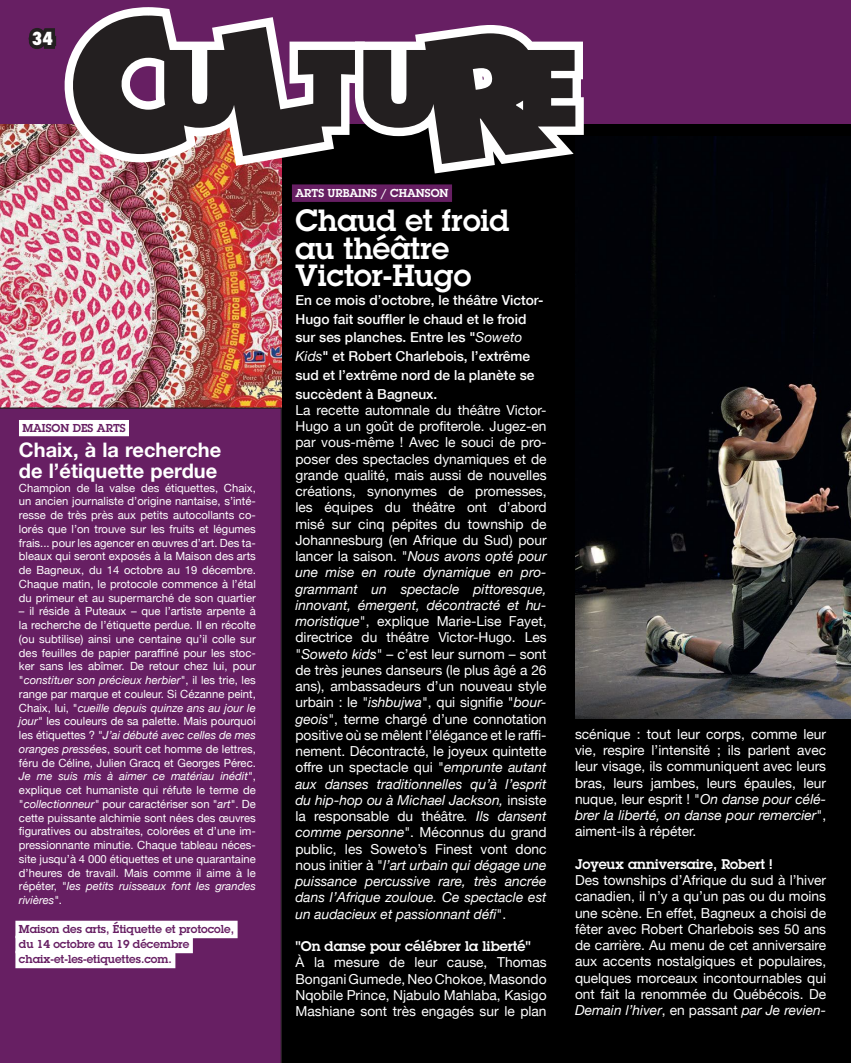
<style>
.page{position:relative;width:851px;height:1063px;background:#fff}
.page>*{position:absolute;margin:0;border:0;box-sizing:border-box;transform-origin:0 0}
.t1{font:600 30px/27.5px "Lubalin Graph";color:#fff}
.t2{font:700 20px/21.2px "Helvetica Neue";color:#fff}
.t3{font:800 condensed 17.5px "Futura";color:#fff}
.t4{font:13.75px/16.2px "Helvetica Neue";color:#fff;text-align:justify}
.t5{font:500 13.75px/18.8px "Helvetica Neue";color:#fff}
.t6{font:600 13.75px "Lubalin Graph";color:#fff}
.t7{font:11.25px/13.8px "Helvetica Neue";color:#fff;text-align:justify}
.t8{font:600 11.25px/15px "Lubalin Graph";color:#671f63}
.t9{font:600 11.25px "Lubalin Graph";color:#fff}
.s1{font-style:italic}
.s2{font-weight:400;font-style:italic}
</style>
<div class="page">
<div style="left:0;top:0;width:850px;height:1063px;background:#000"></div>
<div style="left:0;top:0;width:850px;height:124px;background:#671f63"></div>
<hr style="left:850px;top:0;width:1px;height:124px;background:#671f63">
<svg style="left:28px;top:28px;width:29px;height:21px"></svg>
<img style="left:0;top:124px;width:282px;height:283px">
<div style="left:292px;top:184px;width:160px;height:18px;background:#671f63"></div>
<svg style="left:0;top:407px;width:282px;height:656px;background:#6f2c6b"></svg>
<img style="left:575px;top:137px;width:275px;height:582px">
<svg style="left:65px;top:7px;width:290px;height:159px;fill:#231f20"></svg>
<svg style="left:355px;top:25px;width:228px;height:148px"></svg>
<p class="t3" style="left:32px;top:27px;width:23px">34</p>
<p class="t8" style="left:22px;top:420px;width:105px">MAISON DES ARTS</p>
<h2 class="t2" style="left:19px;top:438px;width:204px">Chaix, à la recherche de l’étiquette perdue</h2>
<p class="t7" style="left:19px;top:481px;width:238px">Champion de la valse des étiquettes, Chaix, un ancien journaliste d’origine nantaise, s’inté&shy;resse de très près aux petits autocollants co&shy;lorés que l’on trouve sur les fruits et légumes frais... pour les agencer en œuvres d’art. Des ta&shy;bleaux qui seront exposés à la Maison des arts de Bagneux, du 14 octobre au 19 décembre.<br>Chaque matin, le protocole commence à l’étal du primeur et au supermarché de son quartier</p>
<p class="t7" style="left:19px;top:604px;width:238px">– il réside à Puteaux – que l’artiste arpente à la recherche de l’étiquette perdue. Il en récolte (ou subtilise) ainsi une centaine qu’il colle sur des feuilles de papier paraffiné pour les stoc&shy;ker sans les abîmer. De retour chez lui, pour "<span class="s1">constituer son précieux herbier</span>", il les trie, les range par marque et couleur. Si Cézanne peint, Chaix, lui, "<span class="s1">cueille depuis quinze ans au jour le jour"</span> les couleurs de sa palette. Mais pourquoi les étiquettes ? "<span class="s1">J’ai débuté avec celles de mes oranges pressées</span>, sourit cet homme de lettres, féru de Céline, Julien Gracq et Georges Pérec.<br><span class="s1">Je me suis mis à aimer ce matériau inédit"</span>, explique cet humaniste qui réfute le terme de "<span class="s1">collectionneur"</span> pour caractériser son "<span class="s1">art</span>". De cette puissante alchimie sont nées des œuvres figuratives ou abstraites, colorées et d’une im&shy;pressionnante minutie. Chaque tableau néces&shy;site jusqu’à 4 000 étiquettes et une quarantaine d’heures de travail. Mais comme il aime à le répéter, "<span class="s1">les petits ruisseaux font les grandes rivières"</span>.</p>
<p class="t8" style="left:19px;top:921px;width:216px">Maison des arts, Étiquette et protocole, du 14 octobre au 19 décembre chaix-et-les-etiquettes.com.</p>
<p class="t9" style="left:295px;top:185px;width:154px">ARTS URBAINS / CHANSON</p>
<h1 class="t1" style="left:295px;top:206px;width:215px">Chaud et froid au théâtre<br>Victor-Hugo</h1>
<p class="t5" style="left:295px;top:291px;width:249px">En ce mois d’octobre, le théâtre Victor-Hugo fait souffler le chaud et le froid sur ses planches. Entre les "<span class="s2">Soweto Kids</span>" et Robert Charlebois, l’extrême sud et l’extrême nord de la planète se succèdent à Bagneux.</p>
<p class="t4" style="left:295px;top:402px;width:253px">La recette automnale du théâtre Victor-Hugo a un goût de profiterole. Jugez-en par vous-même ! Avec le souci de pro&shy;poser des spectacles dynamiques et de grande qualité, mais aussi de nouvelles créations, synonymes de promesses, les équipes du théâtre ont d’abord misé sur cinq pépites du township de Johannesburg (en Afrique du Sud) pour lancer la saison. "<span class="s1">Nous avons opté pour une mise en route dynamique en pro&shy;grammant un spectacle pittoresque, innovant, émergent, décontracté et hu&shy;moristique</span>", explique Marie-Lise Fayet, directrice du théâtre Victor-Hugo. Les "<span class="s1">Soweto kids</span>" – c’est leur surnom – sont de très jeunes danseurs (le plus âgé a 26 ans), ambassadeurs d’un nouveau style urbain : le "<span class="s1">ishbujwa</span>", qui signifie "<span class="s1">bour&shy;geois</span>", terme chargé d’une connotation positive où se mêlent l’élégance et le raffi&shy;nement. Décontracté, le joyeux quintette offre un spectacle qui "<span class="s1">emprunte autant aux danses traditionnelles qu’à l’esprit du hip-hop ou à Michael Jackson,</span> insiste la responsable du théâtre<span class="s1">. Ils dansent comme personne</span>". Méconnus du grand public, les Soweto’s Finest vont donc nous initier à "<span class="s1">l’art urbain qui dégage une puissance percussive rare, très ancrée dans l’Afrique zouloue. Ce spectacle est un audacieux et passionnant défi</span>".</p>
<p class="t6" style="left:295px;top:937px;width:237px">"On danse pour célébrer la liberté"</p>
<p class="t4" style="left:295px;top:954px;width:253px">À la mesure de leur cause, Thomas Bongani Gumede, Neo Chokoe, Masondo Nqobile Prince, Njabulo Mahlaba, Kasigo Mashiane sont très engagés sur le plan</p>
<p class="t4" style="left:575px;top:726px;width:253px">scénique : tout leur corps, comme leur vie, respire l’intensité ; ils parlent avec leur visage, ils communiquent avec leurs bras, leurs jambes, leurs épaules, leur nuque, leur esprit ! "<span class="s1">On danse pour célé&shy;brer la liberté, on danse pour remercier</span>", aiment-ils à répéter.</p>
<p class="t6" style="left:575px;top:855px;width:198px">Joyeux anniversaire, Robert !</p>
<p class="t4" style="left:575px;top:872px;width:253px">Des townships d’Afrique du sud à l’hiver canadien, il n’y a qu’un pas ou du moins une scène. En effet, Bagneux a choisi de fêter avec Robert Charlebois ses 50 ans de carrière. Au menu de cet anniversaire aux accents nostalgiques et populaires, quelques morceaux incontournables qui ont fait la renommée du Québécois. De <span class="s1">Demain l’hiver</span>, en passant <span class="s1">par Je revien-</span></p>
</div>
